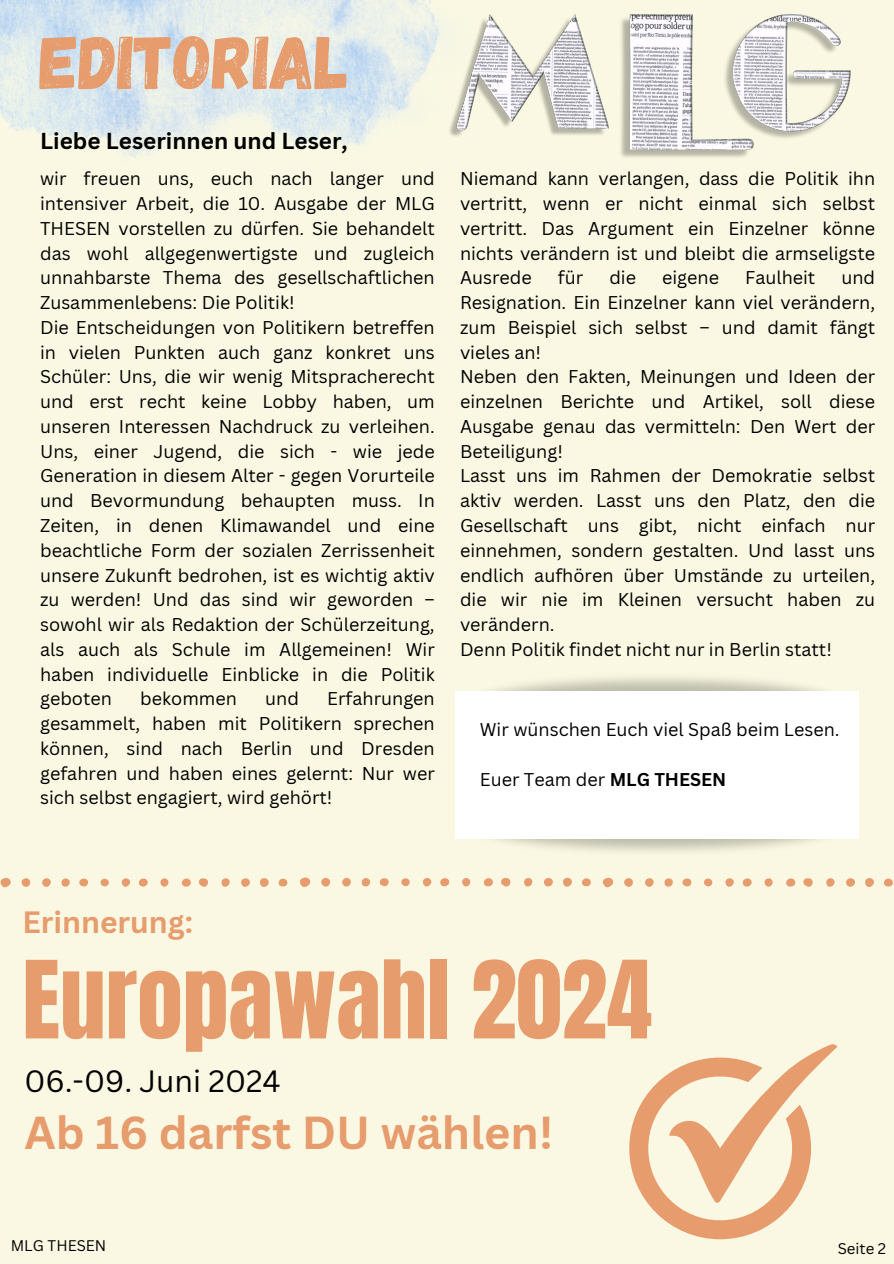
<style>
.page{position:relative;width:894px;height:1264px;background:#fff}
.page>*{position:absolute;margin:0;border:0;box-sizing:border-box;transform-origin:0 0}
.t1{font:91.5px "Anton";color:#e69c6d}
.t2{font:75px "Gagalin";color:#e69c6d}
.t3{font:700 45px "Canva Sans";color:#e69c6d}
.t4{font:30px "Canva Sans";color:#000}
.t5{font:700 30px "Canva Sans";color:#e69c6d}
.t6{font:700 22.5px "Canva Sans";color:#000}
.t7{font:18px/24.8px "Canva Sans";color:#000;text-align:justify}
.t8{font:15px "Canva Sans";color:#000}
.t9{font:8.25px "Liberation Sans";color:#fff}
.s1{font-weight:700}
</style>
<div class="page">
<div style="left:0;top:0;width:893px;height:1263px;background:#faf8e2"></div>
<img style="left:0;top:0;width:440px;height:158px">
<img style="left:449px;top:14px;width:159px;height:123px">
<img style="left:621px;top:14px;width:132px;height:143px">
<img style="left:722px;top:14px;width:128px;height:126px">
<img style="left:455px;top:838px;width:404px;height:14px">
<div style="left:455px;top:691px;width:404px;height:147px;background:#fff"></div>
<svg style="left:602px;top:877px;width:11px;height:10px"></svg>
<svg style="left:803px;top:878px;width:9px;height:8px"></svg>
<svg style="left:864px;top:878px;width:9px;height:9px"></svg>
<svg style="left:845px;top:878px;width:9px;height:8px"></svg>
<div style="left:624px;top:878px;width:8px;height:8px;background:#e69c6d;border-radius:50%"></div>
<svg style="left:786px;top:878px;width:9px;height:9px"></svg>
<div style="left:644px;top:878px;width:9px;height:8px;background:#e69c6d;border-radius:50%"></div>
<div style="left:742px;top:878px;width:9px;height:8px;background:#e69c6d;border-radius:50%"></div>
<svg style="left:682px;top:878px;width:9px;height:8px"></svg>
<div style="left:826px;top:878px;width:8px;height:8px;background:#e69c6d;border-radius:50%"></div>
<svg style="left:884px;top:878px;width:9px;height:8px"></svg>
<div style="left:725px;top:878px;width:8px;height:8px;background:#e69c6d;border-radius:50%"></div>
<div style="left:664px;top:878px;width:8px;height:8px;background:#e69c6d;border-radius:4px"></div>
<svg style="left:764px;top:878px;width:8px;height:8px"></svg>
<svg style="left:703px;top:878px;width:9px;height:8px"></svg>
<svg style="left:299px;top:877px;width:11px;height:10px"></svg>
<svg style="left:501px;top:878px;width:9px;height:8px"></svg>
<svg style="left:562px;top:877px;width:9px;height:9px"></svg>
<div style="left:544px;top:878px;width:8px;height:8px;background:#e69c6d;border-radius:50%"></div>
<div style="left:321px;top:877px;width:9px;height:9px;background:#e69c6d;border-radius:50%"></div>
<svg style="left:483px;top:878px;width:10px;height:8px"></svg>
<div style="left:342px;top:877px;width:9px;height:9px;background:#e69c6d;border-radius:50%"></div>
<div style="left:440px;top:878px;width:9px;height:8px;background:#e69c6d;border-radius:50%"></div>
<svg style="left:379px;top:878px;width:10px;height:8px"></svg>
<div style="left:524px;top:878px;width:8px;height:8px;background:#e69c6d;border-radius:50%"></div>
<svg style="left:582px;top:878px;width:9px;height:8px"></svg>
<div style="left:423px;top:878px;width:8px;height:8px;background:#e69c6d;border-radius:50%"></div>
<div style="left:361px;top:878px;width:9px;height:8px;background:#e69c6d;border-radius:4px"></div>
<svg style="left:462px;top:878px;width:8px;height:8px"></svg>
<div style="left:401px;top:878px;width:8px;height:8px;background:#e69c6d;border-radius:50%"></div>
<svg style="left:0;top:877px;width:11px;height:10px"></svg>
<svg style="left:198px;top:878px;width:10px;height:8px"></svg>
<div style="left:260px;top:878px;width:9px;height:9px;background:#e69c6d;border-radius:50%"></div>
<div style="left:241px;top:878px;width:9px;height:8px;background:#e69c6d;border-radius:50%"></div>
<div style="left:22px;top:878px;width:8px;height:8px;background:#e69c6d;border-radius:50%"></div>
<svg style="left:181px;top:878px;width:10px;height:9px"></svg>
<div style="left:42px;top:878px;width:9px;height:8px;background:#e69c6d;border-radius:50%"></div>
<div style="left:139px;top:878px;width:9px;height:8px;background:#e69c6d;border-radius:50%"></div>
<svg style="left:79px;top:878px;width:9px;height:8px"></svg>
<div style="left:221px;top:878px;width:9px;height:8px;background:#e69c6d;border-radius:50%"></div>
<svg style="left:278px;top:878px;width:10px;height:8px"></svg>
<div style="left:122px;top:878px;width:8px;height:8px;background:#e69c6d;border-radius:50%"></div>
<div style="left:61px;top:878px;width:9px;height:8px;background:#e69c6d;border-radius:4px"></div>
<svg style="left:160px;top:878px;width:8px;height:8px"></svg>
<div style="left:100px;top:878px;width:9px;height:8px;background:#e69c6d;border-radius:50%"></div>
<svg style="left:629px;top:1044px;width:208px;height:195px"></svg>
<p class="t2" style="left:40px;top:14px;width:310px">EDITORIAL</p>
<p class="t6" style="left:40px;top:125px;width:309px">Liebe Leserinnen und Leser,</p>
<p class="t7" style="left:40px;top:166px;width:396px">wir freuen uns, euch nach langer und intensiver Arbeit, die 10. Ausgabe der MLG THESEN vorstellen zu dürfen. Sie behandelt das wohl allgegenwertigste und zugleich unnahbarste Thema des gesellschaftlichen Zusammenlebens: Die Politik!</p>
<p class="t7" style="left:40px;top:314px;width:396px">Die Entscheidungen von Politikern betreffen in vielen Punkten auch ganz konkret uns Schüler: Uns, die wir wenig Mitspracherecht und erst recht keine Lobby haben, um unseren Interessen Nachdruck zu verleihen.<br>Uns, einer Jugend, die sich - wie jede Generation in diesem Alter - gegen Vorurteile und Bevormundung behaupten muss. In Zeiten, in denen Klimawandel und eine beachtliche Form der sozialen Zerrissenheit unsere Zukunft bedrohen, ist es wichtig aktiv zu werden! Und das sind wir geworden – sowohl wir als Redaktion der Schülerzeitung, als auch als Schule im Allgemeinen! Wir haben individuelle Einblicke in die Politik geboten</p>
<p class="t7" style="left:40px;top:686px;width:396px;text-indent:287px">Erfahrungen gesammelt, haben mit Politikern sprechen können, sind nach Berlin und Dresden gefahren und haben eines gelernt: Nur wer sich selbst engagiert, wird gehört!</p>
<p class="t7" style="left:140px;top:686px;width:98px">bekommen</p>
<p class="t7" style="left:265px;top:686px;width:35px">und</p>
<p class="t9" style="left:689px;top:77px;width:6px">s</p>
<p class="t7" style="left:460px;top:166px;width:416px">Niemand kann verlangen, dass die Politik ihn vertritt, wenn er nicht einmal sich selbst vertritt. Das Argument ein Einzelner könne nichts verändern ist und bleibt die armseligste Ausrede</p>
<p class="t7" style="left:557px;top:265px;width:27px">für</p>
<p class="t7" style="left:609px;top:265px;width:28px">die</p>
<p class="t7" style="left:662px;top:265px;width:58px">eigene</p>
<p class="t7" style="left:745px;top:265px;width:72px">Faulheit</p>
<p class="t7" style="left:460px;top:265px;width:416px;text-indent:381px">und Resignation. Ein Einzelner kann viel verändern, zum Beispiel sich selbst – und damit fängt vieles an!</p>
<p class="t7" style="left:460px;top:364px;width:416px">Neben den Fakten, Meinungen und Ideen der einzelnen Berichte und Artikel, soll diese Ausgabe genau das vermitteln: Den Wert der Beteiligung!</p>
<p class="t7" style="left:460px;top:463px;width:416px">Lasst uns im Rahmen der Demokratie selbst aktiv werden. Lasst uns den Platz, den die Gesellschaft uns gibt, nicht einfach nur einnehmen, sondern gestalten. Und lasst uns endlich aufhören über Umstände zu urteilen, die wir nie im Kleinen versucht haben zu verändern.</p>
<p class="t7" style="left:460px;top:636px;width:373px">Denn Politik findet nicht nur in Berlin statt!</p>
<p class="t7" style="left:479px;top:716px;width:361px">Wir wünschen Euch viel Spaß beim Lesen.</p>
<p class="t7" style="left:479px;top:766px;width:248px">Euer Team der <span class="s1">MLG THESEN</span></p>
<p class="t5" style="left:22px;top:901px;width:172px">Erinnerung:</p>
<p class="t1" style="left:22px;top:934px;width:631px">Europawahl 2024</p>
<p class="t4" style="left:24px;top:1059px;width:258px">06.-09. Juni 2024</p>
<h4 class="t3" style="left:24px;top:1101px;width:530px">Ab 16 darfst DU wählen!</h4>
<p class="t8" style="left:11px;top:1234px;width:97px">MLG THESEN</p>
<p class="t8" style="left:837px;top:1237px;width:50px">Seite 2</p>
</div>
